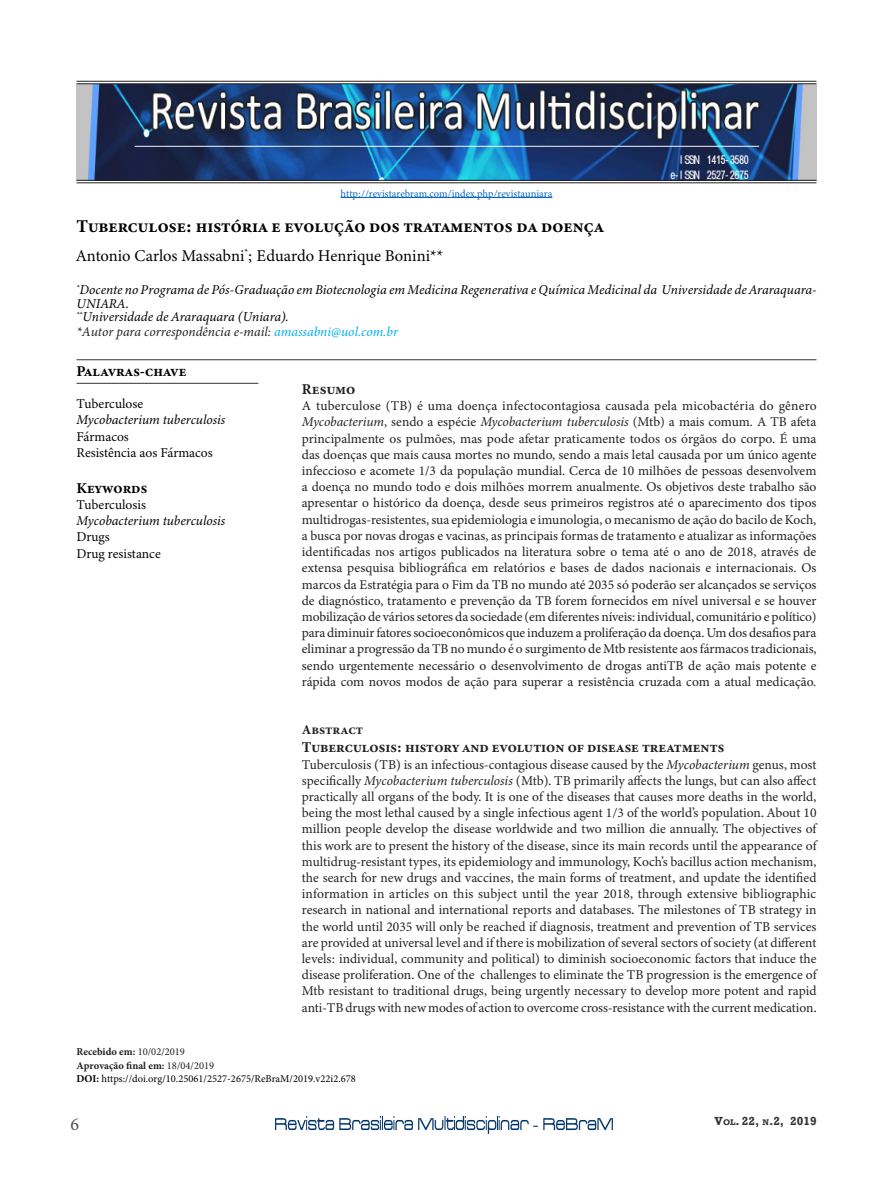
<style>
.page{position:relative;width:893px;height:1191px;background:#fff}
.page>*{position:absolute;margin:0;border:0;box-sizing:border-box;transform-origin:0 0}
.t1{font:700 18px "Minion 3";letter-spacing:.01em;color:#000}
.t2{font:18px "Minion Pro";color:#4f4f50}
.t3{font:16.5px "Minion 3";color:#000}
.t4{font:700 15px "Minion 3";color:#231f20}
.t5{font:700 15px "Minion 3";letter-spacing:.02em;color:#000}
.t6{font:700 15px "Minion Pro";letter-spacing:-.005em;color:#231f20}
.t7{font:13.5px/16.2px "Minion Pro";color:#231f20;text-align:justify}
.t8{font:13.5px/16.2px "Minion 3";letter-spacing:-.005em;color:#231f20;text-align:justify}
.t9{font:italic 13.5px/13.5px "Minion 3";color:#000}
.t10{font:13.5px "Minion 3";color:#000}
.Corpo_do_texto{font:italic 13.5px "Minion Pro";color:#231f20}
.t11{font:700 13.5px "Minion Pro";color:#231f20}
.t12{font:700 12px "Rockwell";color:#333}
.Corpo_do_texto-2{font:10.5px "Minion Pro";color:#000}
.Corpo_do_texto-3{font:700 10.5px "Minion Pro";color:#231f20}
.Citação_com_recuo{font:10.5px "Minion 3";color:#0563c1}
.s1{color:#00aeef}
.s2{font-style:italic}
.s3{font-weight:400}
.s4{font-weight:700}
.s5{font-size:8.4px}
</style>
<div class="page">
<img style="left:275px;top:1116px;width:338px;height:17px">
<hr style="left:341px;top:197px;width:211px;height:1px;background:#0563c1">
<hr style="left:76px;top:359px;width:740px;height:1px;background:#333">
<hr style="left:76px;top:383px;width:182px;height:1px;background:#333">
<img style="left:77px;top:84px;width:739px;height:96px">
<hr style="left:76px;top:81px;width:740px;height:1px;background:#231f20">
<hr style="left:76px;top:83px;width:740px;height:1px;background:#231f20">
<hr style="left:77px;top:180px;width:739px;height:1px;background:#231f20">
<hr style="left:77px;top:182px;width:739px;height:1px;background:#231f20">
<p class="Citação_com_recuo" style="left:341px;top:186px;width:213px">http://revistarebram.com/index.php/revistauniara</p>
<p class="t1" style="left:76px;top:214px;width:529px">Tuberculose: história e evolução dos tratamentos da doença</p>
<p class="t3" style="left:76px;top:244px;width:368px">Antonio Carlos Massabni<sup>*</sup>; Eduardo Henrique Bonini**</p>
<p class="t9" style="left:76px;top:283px;width:742px"><sup>*</sup>Docente no Programa de Pós-Graduação em Biotecnologia em Medicina Regenerativa e Química Medicinal da Universidade de Araraquara-<br>UNIARA.</p>
<p class="t9" style="left:76px;top:310px;width:213px"><sup>**</sup>Universidade de Araraquara (Uniara).</p>
<p class="Corpo_do_texto" style="left:76px;top:322px;width:323px">*Autor para correspondência e-mail: <span class="s1">amassabni@uol.com.br</span></p>
<p class="t5" style="left:76px;top:360px;width:111px">Palavras-chave</p>
<p class="t10" style="left:76px;top:394px;width:68px">Tuberculose</p>
<p class="t9" style="left:76px;top:413px;width:150px">Mycobacterium tuberculosis</p>
<p class="t10" style="left:76px;top:427px;width:54px">Fármacos</p>
<p class="t10" style="left:76px;top:443px;width:138px">Resistência aos Fármacos</p>
<p class="t5" style="left:76px;top:477px;width:72px">Keywords</p>
<p class="t10" style="left:76px;top:495px;width:71px">Tuberculosis</p>
<p class="t9" style="left:76px;top:514px;width:150px">Mycobacterium tuberculosis</p>
<p class="t10" style="left:76px;top:527px;width:35px">Drugs</p>
<p class="t10" style="left:76px;top:544px;width:86px">Drug resistance</p>
<p class="t6" style="left:302px;top:379px;width:55px">Resumo</p>
<p class="t7" style="left:302px;top:398px;width:516px">A tuberculose (TB) é uma doença infectocontagiosa causada pela micobactéria do gênero <span class="s2">Mycobacterium</span>, sendo a espécie <span class="s2">Mycobacterium tuberculosis</span> (Mtb) a mais comum. A TB afeta principalmente os pulmões, mas pode afetar praticamente todos os órgãos do corpo. É uma das doenças que mais causa mortes no mundo, sendo a mais letal causada por um único agente infeccioso e acomete 1/3 da população mundial. Cerca de 10 milhões de pessoas desenvolvem a doença no mundo todo e dois milhões morrem anualmente. Os objetivos deste trabalho são apresentar o histórico da doença, desde seus primeiros registros até o aparecimento dos tipos multidrogas-resistentes, sua epidemiologia e imunologia, o mecanismo de ação do bacilo de Koch, a busca por novas drogas e vacinas, as principais formas de tratamento e atualizar as informações identificadas nos artigos publicados na literatura sobre o tema até o ano de 2018, através de extensa pesquisa bibliográfica em relatórios e bases de dados nacionais e internacionais. Os marcos da Estratégia para o Fim da TB no mundo até 2035 só poderão ser alcançados se serviços de diagnóstico, tratamento e prevenção da TB forem fornecidos em nível universal e se houver mobilização de vários setores da sociedade (em diferentes níveis: individual, comunitário e político) para diminuir fatores socioeconômicos que induzem a proliferação da doença. Um dos desafios para eliminar a progressão da TB no mundo é o surgimento de Mtb resistente aos fármacos tradicionais, sendo urgentemente necessário o desenvolvimento de drogas antiTB de ação mais potente e rápida com novos modos de ação para superar a resistência cruzada com a atual medicação.</p>
<p class="t11" style="left:302px;top:720px;width:63px">Abstract</p>
<p class="t4" style="left:302px;top:737px;width:424px">Tuberculosis: history and evolution of disease treatments</p>
<p class="t8" style="left:302px;top:756px;width:516px">Tuberculosis (TB) is an infectious-contagious disease caused by the <span class="s2">Mycobacterium</span> genus, most specifically <span class="s2">Mycobacterium tuberculosis</span> (Mtb). TB primarily affects the lungs, but can also affect practically all organs of the body. It is one of the diseases that causes more deaths in the world, being the most lethal caused by a single infectious agent 1/3 of the world’s population. About 10 million people develop the disease worldwide and two million die annually. The objectives of this work are to present the history of the disease, since its main records until the appearance of multidrug-resistant types, its epidemiology and immunology, Koch’s bacillus action mechanism, the search for new drugs and vaccines, the main forms of treatment, and update the identified information in articles on this subject until the year 2018, through extensive bibliographic research in national and international reports and databases. The milestones of TB strategy in the world until 2035 will only be reached if diagnosis, treatment and prevention of TB services are provided at universal level and if there is mobilization of several sectors of society (at different levels: individual, community and political) to diminish socioeconomic factors that induce the disease proliferation. One of the challenges to eliminate the TB progression is the emergence of Mtb resistant to traditional drugs, being urgently necessary to develop more potent and rapid anti-TB drugs with new modes of action to overcome cross-resistance with the current medication.</p>
<p class="Corpo_do_texto-3" style="left:76px;top:1044px;width:110px">Recebido em: <span class="s3">10/02/2019</span></p>
<p class="Corpo_do_texto-3" style="left:76px;top:1058px;width:139px">Aprovação final em: <span class="s3">18/04/2019</span></p>
<p class="Corpo_do_texto-2" style="left:76px;top:1072px;width:281px"><span class="s4">DOI:</span> https://doi.org/10.25061/2527-2675/ReBraM/2019.v22i2.678</p>
<h1 class="t2" style="left:71px;top:1111px;width:10px">6</h1>
<p class="t12" style="left:715px;top:1113px;width:104px">V<span class="s5">ol</span>. 22, <span class="s5">n</span>.2, 2019</p>
</div>
